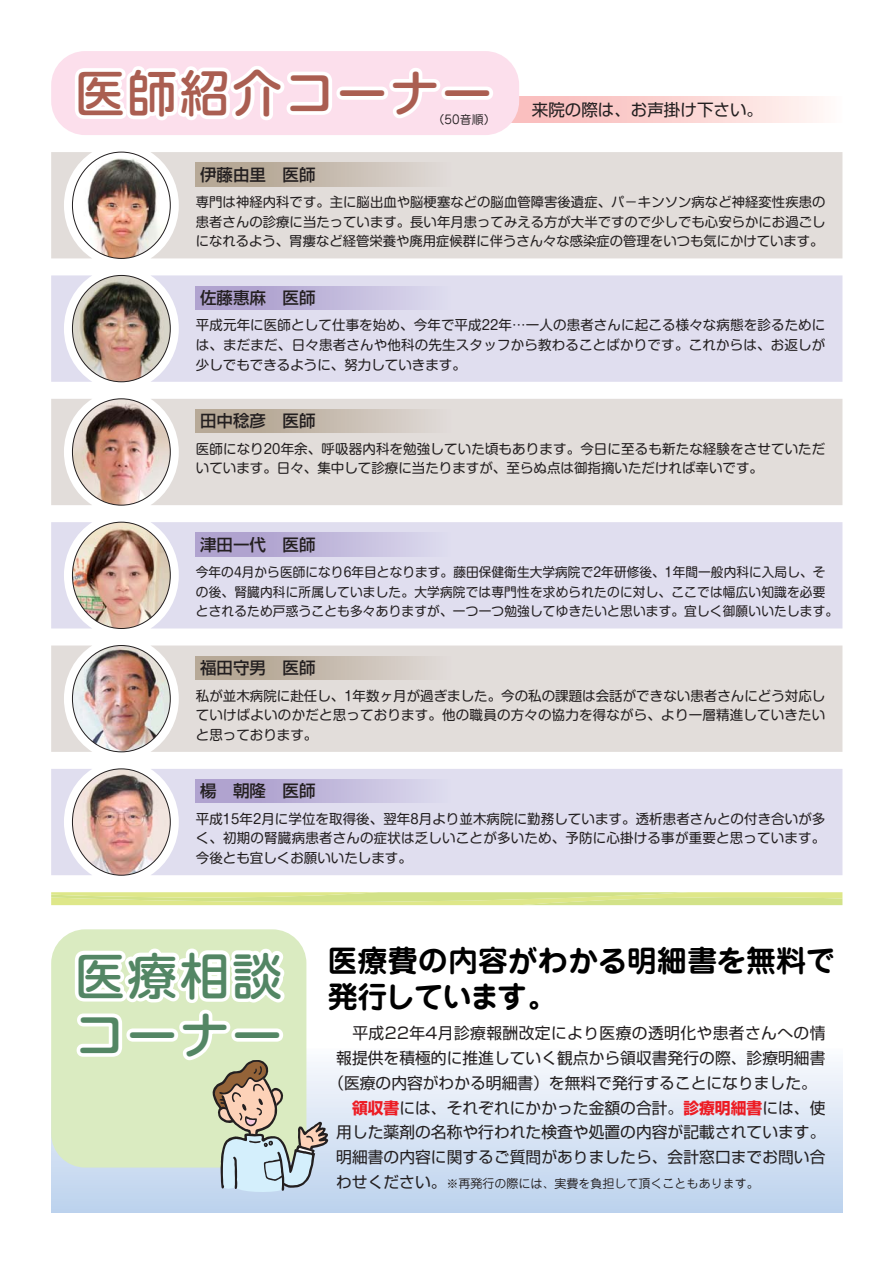
<style>
.page{position:relative;width:893px;height:1262px;background:#fff}
.page>*{position:absolute;margin:0;border:0;box-sizing:border-box;transform-origin:0 0}
.t1{font:500 49.5px/59.2px "Shin M Go";letter-spacing:.06em;color:#538664}
.t2{font:500 49.5px "Shin M Go";letter-spacing:.06em;color:#aa5e51}
.t3{font:700 30px/36px "Jun 501";letter-spacing:-.005em;color:#000}
.t4{font:500 16.5px "Shin Go";color:#231f20}
.t5{font:16.5px "Shin Go";color:#231f20}
.t6{font:15.75px/24.8px "Shin Go";color:#231f20;text-align:center}
.t7{font:13.5px/19.5px "Shin M Go";letter-spacing:.01em;color:#231f20;text-align:justify}
.t8{font:13.35px/19.5px "Shin M Go";color:#231f20;text-align:justify}
.t9{font:13.05px/19.5px "Shin M Go";letter-spacing:.015em;color:#231f20}
.t10{font:12px "Jun 201";color:#231f20}
.s1{font-weight:700;color:#ed1c24}
.s2{font-family:"Shin Go";font-size:15.75px}
</style>
<div class="page">
<div style="left:51px;top:1048px;width:791px;height:164px;background:linear-gradient(to bottom,#fafbfd,#bcd2ed)"></div>
<svg style="left:51px;top:892px;width:791px;height:13px;background:#d9e58c"></svg>
<div style="left:51px;top:929px;width:255px;height:238px;background:#daebc1;border-radius:34px"></div>
<div style="left:502px;top:97px;width:340px;height:25px;background:linear-gradient(to right,#f9b5b4,#fff6f4)"></div>
<div style="left:51px;top:51px;width:468px;height:84px;background:#fcdfec;border-radius:34px"></div>
<svg style="left:212px;top:1060px;width:117px;height:133px"></svg>
<svg style="left:51px;top:275px;width:41px;height:107px"></svg>
<div style="left:150px;top:275px;width:692px;height:107px;background:#e0deef"></div>
<img style="left:72px;top:275px;width:98px;height:107px;border-radius:50%">
<svg style="left:51px;top:399px;width:41px;height:106px"></svg>
<div style="left:150px;top:399px;width:692px;height:106px;background:#e2ddda"></div>
<img style="left:72px;top:399px;width:98px;height:106px;border-radius:50%">
<svg style="left:51px;top:522px;width:41px;height:106px"></svg>
<div style="left:150px;top:522px;width:692px;height:106px;background:#e0deef"></div>
<img style="left:72px;top:522px;width:98px;height:106px;border-radius:50%">
<svg style="left:51px;top:645px;width:41px;height:107px"></svg>
<div style="left:150px;top:645px;width:692px;height:107px;background:#e2ddda"></div>
<img style="left:72px;top:645px;width:98px;height:107px;border-radius:50%">
<svg style="left:51px;top:769px;width:41px;height:106px"></svg>
<div style="left:150px;top:769px;width:692px;height:106px;background:#e0deef"></div>
<img style="left:72px;top:769px;width:98px;height:106px;border-radius:50%">
<img style="left:92px;top:152px;width:58px;height:106px">
<div style="left:196px;top:286px;width:255px;height:23px;background:linear-gradient(to right,#a798c9,#dbd9ed)"></div>
<div style="left:196px;top:409px;width:255px;height:24px;background:linear-gradient(to right,#af9f8a,#ded7d4)"></div>
<svg style="left:51px;top:152px;width:41px;height:106px"></svg>
<div style="left:150px;top:152px;width:692px;height:106px;background:#e2ddda"></div>
<div style="left:196px;top:163px;width:255px;height:23px;background:linear-gradient(to right,#af9f8a,#ded7d4)"></div>
<div style="left:196px;top:533px;width:255px;height:23px;background:linear-gradient(to right,#a798c9,#dbd9ed)"></div>
<div style="left:196px;top:779px;width:255px;height:24px;background:linear-gradient(to right,#a798c9,#dbd9ed)"></div>
<div style="left:196px;top:656px;width:255px;height:23px;background:linear-gradient(to right,#af9f8a,#ded7d4)"></div>
<h1 class="t2" style="left:75px;top:75px;width:418px">医師紹介コーナー</h1>
<p class="t10" style="left:432px;top:115px;width:65px">（50音順）</p>
<p class="t4" style="left:200px;top:168px;width:117px">伊藤由里　医師</p>
<p class="t5" style="left:532px;top:103px;width:232px">来院の際は、お声掛け下さい。</p>
<p class="t8" style="left:196px;top:194px;width:631px">専門は神経内科です。主に脳出血や脳梗塞などの脳血管障害後遺症、パ－キンソン病など神経変性疾患の患者さんの診療に当たっています。長い年月患ってみえる方が大半ですので少しでも心安らかにお過ごしになれるよう、胃瘻など経管栄養や廃用症候群に伴うさん々な感染症の管理をいつも気にかけています。</p>
<p class="t4" style="left:200px;top:291px;width:117px">佐藤惠麻　医師</p>
<p class="t7" style="left:196px;top:317px;width:631px">平成元年に医師として仕事を始め、今年で平成22年…一人の患者さんに起こる様々な病態を診るためには、まだまだ、日々患者さんや他科の先生スタッフから教わることばかりです。これからは、お返しが少しでもできるように、努力していきます。</p>
<p class="t4" style="left:200px;top:415px;width:117px">田中稔彦　医師</p>
<p class="t7" style="left:196px;top:441px;width:631px">医師になり20年余、呼吸器内科を勉強していた頃もあります。今日に至るも新たな経験をさせていただいています。日々、集中して診療に当たりますが、至らぬ点は御指摘いただければ幸いです。</p>
<p class="t4" style="left:200px;top:538px;width:117px">津田一代　医師</p>
<p class="t9" style="left:196px;top:564px;width:643px">今年の4月から医師になり6年目となります。藤田保健衛生大学病院で2年研修後、1年間一般内科に入局し、その後、腎臓内科に所属していました。大学病院では専門性を求められたのに対し、ここでは幅広い知識を必要とされるため戸惑うことも多々ありますが、一つ一つ勉強してゆきたいと思います。宜しく御願いいたします。</p>
<p class="t4" style="left:200px;top:661px;width:117px">福田守男　医師</p>
<p class="t7" style="left:196px;top:687px;width:631px">私が並木病院に赴任し、1年数ヶ月が過ぎました。今の私の課題は会話ができない患者さんにどう対応していけばよいのかだと思っております。他の職員の方々の協力を得ながら、より一層精進していきたいと思っております。</p>
<p class="t4" style="left:200px;top:785px;width:117px">楊　朝隆　医師</p>
<p class="t7" style="left:196px;top:811px;width:631px">平成15年2月に学位を取得後、翌年8月より並木病院に勤務しています。透析患者さんとの付き合いが多く、初期の腎臓病患者さんの症状は乏しいことが多いため、予防に心掛ける事が重要と思っています。今後とも宜しくお願いいたします。</p>
<h1 class="t1" style="left:75px;top:953px;width:208px">医療相談コーナー</h1>
<h2 class="t3" style="left:328px;top:946px;width:509px">医療費の内容がわかる明細書を無料で発行しています。</h2>
<p class="t6" style="left:328px;top:1022px;width:498px">　平成22年4月診療報酬改定により医療の透明化や患者さんへの情報提供を積極的に推進していく観点から領収書発行の際、診療明細書（医療の内容がわかる明細書）を無料で発行することになりました。<span class="s1">　領収書</span>には、それぞれにかかった金額の合計。<span class="s1">診療明細書</span>には、使用した薬剤の名称や行われた検査や処置の内容が記載されています。明細書の内容に関するご質問がありましたら、会計窓口までお問い合</p>
<p class="t10" style="left:336px;top:1178px;width:424px"><span class="s2">わせください。</span>※再発行の際には、実費を負担して頂くこともあります。</p>
</div>
